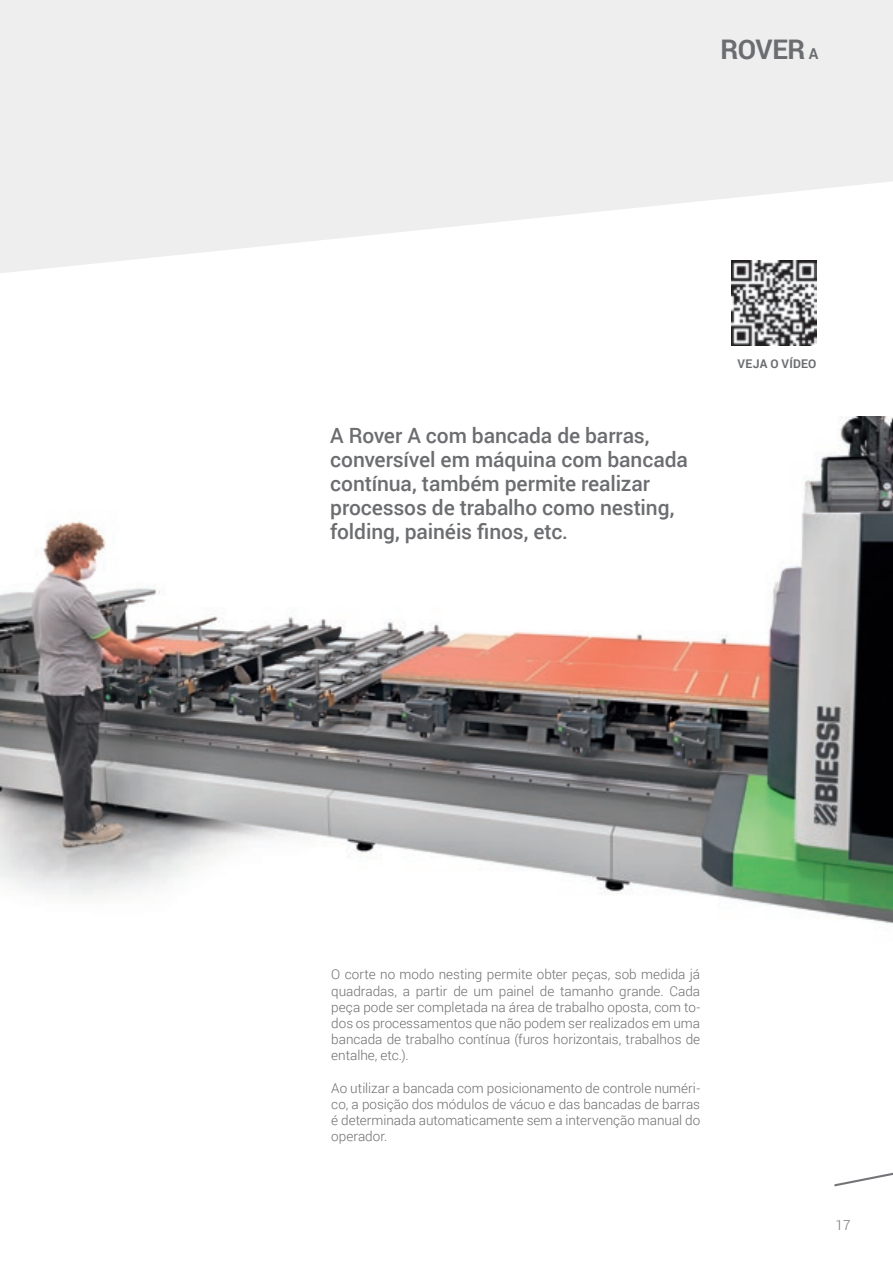
<style>
.page{position:relative;width:893px;height:1263px;background:#fff}
.page>*{position:absolute;margin:0;border:0;box-sizing:border-box;transform-origin:0 0}
.t1{font:700 27px "Roboto";letter-spacing:-.015em;color:#6c6d70}
.t2{font:500 21px/24px "Roboto";letter-spacing:-.005em;color:#6c6d70}
.t3{font:300 13.5px/16.2px "Roboto";color:#6c6d70;text-align:justify}
.t4{font:700 12px "Roboto";letter-spacing:.015em;color:#6c6d70}
.s1{font-size:15px}
</style>
<div class="page">
<svg style="left:834px;top:1172px;width:59px;height:14px"></svg>
<svg style="left:0;top:0;width:893px;height:273px;fill:#eeeeef"></svg>
<img style="left:731px;top:260px;width:85px;height:86px">
<img style="left:0;top:417px;width:893px;height:507px">
<p class="t1" style="left:721px;top:30px;width:99px">ROVER <span class="s1">A</span></p>
<p class="t2" style="left:330px;top:423px;width:359px">A Rover A com bancada de barras, conversível em máquina com bancada contínua, também permite realizar processos de trabalho como nesting, folding, painéis finos, etc.</p>
<p class="t4" style="left:738px;top:355px;width:80px">VEJA O VÍDEO</p>
<p class="t3" style="left:331px;top:966px;width:370px">O corte no modo nesting permite obter peças, sob medida já quadradas, a partir de um painel de tamanho grande. Cada peça pode ser completada na área de trabalho oposta, com to&shy;dos os processamentos que não podem ser realizados em uma bancada de trabalho contínua (furos horizontais, trabalhos de entalhe, etc.).</p>
<p class="t3" style="left:331px;top:1079px;width:370px">Ao utilizar a bancada com posicionamento de controle numéri&shy;co, a posição dos módulos de vácuo e das bancadas de barras é determinada automaticamente sem a intervenção manual do operador.</p>
<p class="t3" style="left:836px;top:1216px;width:16px">17</p>
</div>
